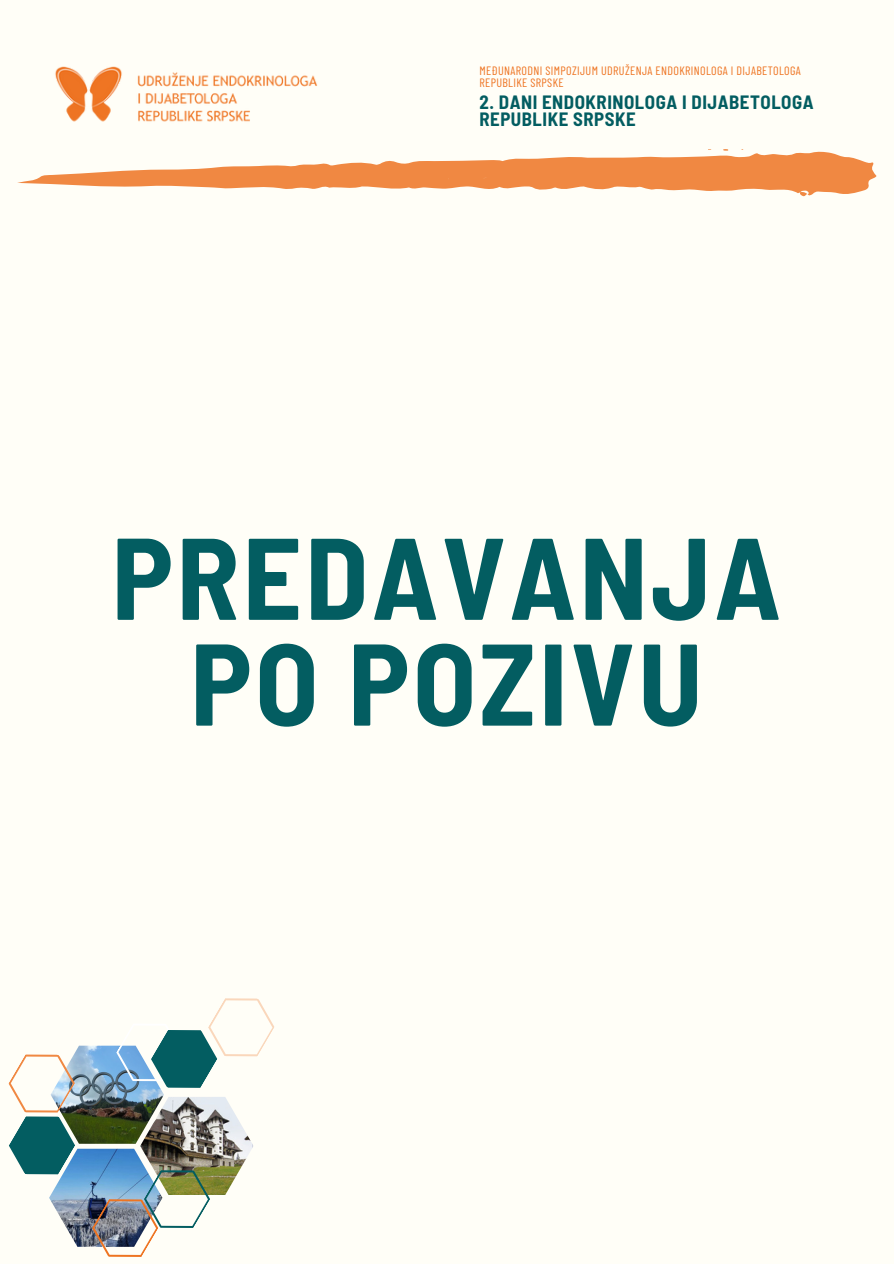
<style>
.page{position:relative;width:894px;height:1264px;background:#fff}
.page>*{position:absolute;margin:0;border:0;box-sizing:border-box;transform-origin:0 0}
.t1{font:700 semi-condensed 115.8px/105.8px "Barlow";letter-spacing:.03em;color:#035d61;text-align:center}
.t2{font:700 semi-condensed 18.75px "Barlow";letter-spacing:.03em;color:#035d61}
.t3{font:12.15px "Barlow Condensed";letter-spacing:.03em;color:#ee7422}
</style>
<div class="page">
<div style="left:0;top:0;width:893px;height:1263px;background:#fffef7"></div>
<img style="left:55px;top:66px;width:263px;height:56px">
<svg style="left:17px;top:149px;width:859px;height:47px"></svg>
<img style="left:8px;top:998px;width:266px;height:259px">
<h1 class="t3" style="left:479px;top:63px;width:323px">MEĐUNARODNI SIMPOZIJUM UDRUŽENJA ENDOKRINOLOGA I DIJABETOLOGA</h1>
<p class="t3" style="left:479px;top:75px;width:86px">REPUBLIKE SRPSKE</p>
<p class="t2" style="left:479px;top:90px;width:335px">2. DANI ENDOKRINOLOGA I DIJABETOLOGA</p>
<p class="t2" style="left:479px;top:107px;width:158px">REPUBLIKE SRPSKE</p>
<p class="t1" style="left:112px;top:520px;width:670px">PREDAVANJA<br>PO POZIVU</p>
</div>
